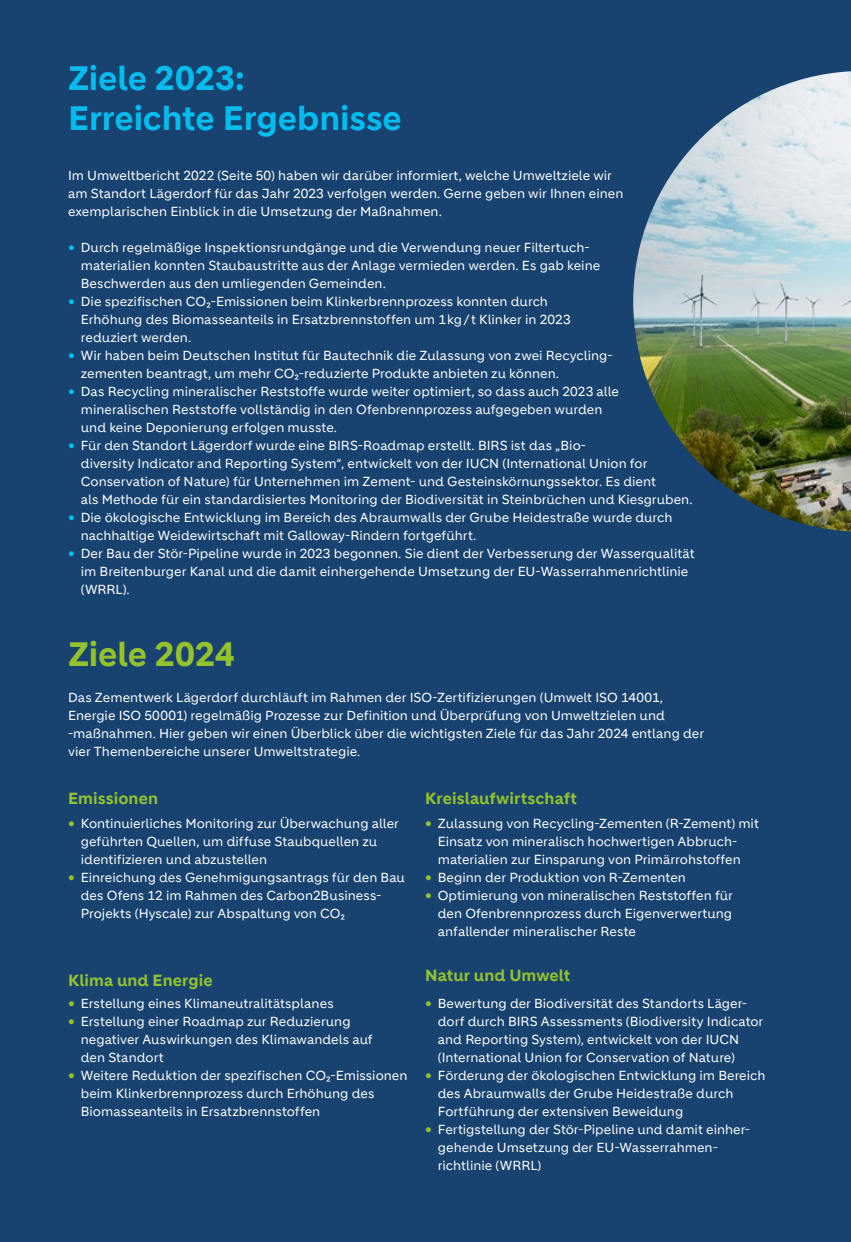
<style>
.page{position:relative;width:851px;height:1242px;background:#fff}
.page>*{position:absolute;margin:0;border:0;box-sizing:border-box;transform-origin:0 0}
.t1{font:700 33px/39.6px "Holcim";letter-spacing:-.005em;color:#04bbee}
.t2{font:700 33px "Holcim";letter-spacing:-.005em;color:#94c12e}
.t3{font:700 15.75px "Holcim";letter-spacing:.005em;color:#94c12e}
.t4{font:12.75px/18px "Holcim";color:#fff}
.s1{font-weight:700;color:#04bbee}
.s2{font-weight:700;color:#94c12e}
</style>
<div class="page">
<div style="left:0;top:0;width:850px;height:1242px;background:#184370"></div>
<img style="left:633px;top:71px;width:217px;height:460px">
<h1 class="t1" style="left:68px;top:59px;width:335px">Ziele 2023:<br>Erreichte Ergebnisse</h1>
<p class="t4" style="left:68px;top:167px;width:556px">Im Umweltbericht 2022 (Seite 50) haben wir darüber informiert, welche Umweltziele wir am Standort Lägerdorf für das Jahr 2023 verfolgen werden. Gerne geben wir Ihnen einen exemplarischen Einblick in die Umsetzung der Maßnahmen.</p>
<p class="t4" style="left:81px;top:239px;width:521px;text-indent:-13px"><span class="s1">•</span> Durch regelmäßige Inspektionsrundgänge und die Verwendung neuer Filtertuch&shy;materialien konnten Staubaustritte aus der Anlage vermieden werden. Es gab keine<br>Beschwerden aus den umliegenden Gemeinden.</p>
<p class="t4" style="left:81px;top:293px;width:491px;text-indent:-13px"><span class="s1">•</span> Die spezifischen CO₂-Emissionen beim Klinkerbrennprozess konnten durch<br>Erhöhung des Biomasseanteils in Ersatzbrennstoffen um 1kg/t Klinker in 2023 reduziert werden.</p>
<p class="t4" style="left:81px;top:347px;width:533px;text-indent:-13px"><span class="s1">•</span> Wir haben beim Deutschen Institut für Bautechnik die Zulassung von zwei Recycling&shy;zementen beantragt, um mehr CO2-reduzierte Produkte anbieten zu können.</p>
<p class="t4" style="left:81px;top:383px;width:539px;text-indent:-13px"><span class="s1">•</span> Das Recycling mineralischer Reststoffe wurde weiter optimiert, so dass auch 2023 alle mineralischen Reststoffe vollständig in den Ofenbrennprozess aufgegeben wurden und keine Deponierung erfolgen musste.</p>
<p class="t4" style="left:81px;top:437px;width:613px;text-indent:-13px"><span class="s1">•</span> Für den Standort Lägerdorf wurde eine BIRS-Roadmap erstellt. BIRS ist das „Bio-<br>diversity Indicator and Reporting System“, entwickelt von der IUCN (International Union for Conservation of Nature) für Unternehmen im Zement- und Gesteinskörnungssektor. Es dient<br>als Methode für ein standardisiertes Monitoring der Biodiversität in Steinbrüchen und Kiesgruben.</p>
<p class="t4" style="left:81px;top:509px;width:593px;text-indent:-13px"><span class="s1">•</span> Die ökologische Entwicklung im Bereich des Abraumwalls der Grube Heidestraße wurde durch nachhaltige Weidewirtschaft mit Galloway-Rindern fortgeführt.</p>
<p class="t4" style="left:81px;top:545px;width:615px;text-indent:-13px"><span class="s1">•</span> Der Bau der Stör-Pipeline wurde in 2023 begonnen. Sie dient der Verbesserung der Wasserqualität im Breitenburger Kanal und die damit einhergehende Umsetzung der EU-Wasserrahmenrichtlinie (WRRL).</p>
<h1 class="t2" style="left:68px;top:635px;width:168px">Ziele 2024</h1>
<p class="t4" style="left:68px;top:689px;width:637px">Das Zementwerk Lägerdorf durchläuft im Rahmen der ISO‑Zertifizierungen (Umwelt ISO 14001, Energie ISO 50001) regelmäßig Prozesse zur Definition und Überprüfung von Umweltzielen und -maßnahmen. Hier geben wir einen Überblick über die wichtigsten Ziele für das Jahr 2024 entlang der vier Themenbereiche unserer Umweltstrategie.</p>
<p class="t3" style="left:68px;top:789px;width:91px">Emissionen</p>
<p class="t4" style="left:81px;top:815px;width:319px;text-indent:-13px"><span class="s2">•</span> Kontinuierliches Monitoring zur Überwachung aller geführten Quellen, um diffuse Staubquellen zu identifizieren und abzustellen</p>
<p class="t4" style="left:81px;top:869px;width:325px;text-indent:-13px"><span class="s2">•</span> Einreichung des Genehmigungsantrags für den Bau des Ofens 12 im Rahmen des Carbon2Business-<br>Projekts (Hyscale) zur Abspaltung von CO₂</p>
<p class="t3" style="left:425px;top:789px;width:153px">Kreislaufwirtschaft</p>
<p class="t4" style="left:438px;top:815px;width:322px;text-indent:-13px"><span class="s2">•</span> Zulassung von Recycling-Zementen (R-Zement) mit<br>Einsatz von mineralisch hochwertigen Abbruch&shy;materialien zur Einsparung von Primärrohstoffen</p>
<p class="t4" style="left:425px;top:869px;width:262px"><span class="s2">•</span> Beginn der Produktion von R-Zementen</p>
<p class="t4" style="left:438px;top:887px;width:296px;text-align:justify;text-indent:-13px"><span class="s2">•</span> Optimierung von mineralischen Reststoffen für den Ofenbrennprozess durch Eigenverwertung anfallender mineralischer Reste</p>
<p class="t3" style="left:425px;top:966px;width:147px">Natur und Umwelt</p>
<p class="t4" style="left:438px;top:995px;width:327px;text-indent:-13px"><span class="s2">•</span> Bewertung der Biodiversität des Standorts Läger&shy;dorf durch BIRS Assessments (Biodiversity Indicator and Reporting System), entwickelt von der IUCN (International Union for Conservation of Nature)</p>
<p class="t4" style="left:438px;top:1067px;width:329px;text-indent:-13px"><span class="s2">•</span> Förderung der ökologischen Entwicklung im Bereich des Abraumwalls der Grube Heidestraße durch<br>Fortführung der extensiven Beweidung</p>
<p class="t4" style="left:438px;top:1121px;width:312px;text-indent:-13px"><span class="s2">•</span> Fertigstellung der Stör-Pipeline und damit einher&shy;gehende Umsetzung der EU-Wasserrahmen&shy;richtlinie (WRRL)</p>
<p class="t3" style="left:68px;top:971px;width:146px">Klima und Energie</p>
<p class="t4" style="left:68px;top:995px;width:267px"><span class="s2">•</span> Erstellung eines Klimaneutralitätsplanes</p>
<p class="t4" style="left:81px;top:1013px;width:293px;text-indent:-13px"><span class="s2">•</span> Erstellung einer Roadmap zur Reduzierung negativer Auswirkungen des Klimawandels auf den Standort</p>
<p class="t4" style="left:81px;top:1067px;width:328px;text-indent:-13px"><span class="s2">•</span> Weitere Reduktion der spezifischen CO₂-Emissionen beim Klinkerbrennprozess durch Erhöhung des<br>Biomasseanteils in Ersatzbrennstoffen</p>
</div>
